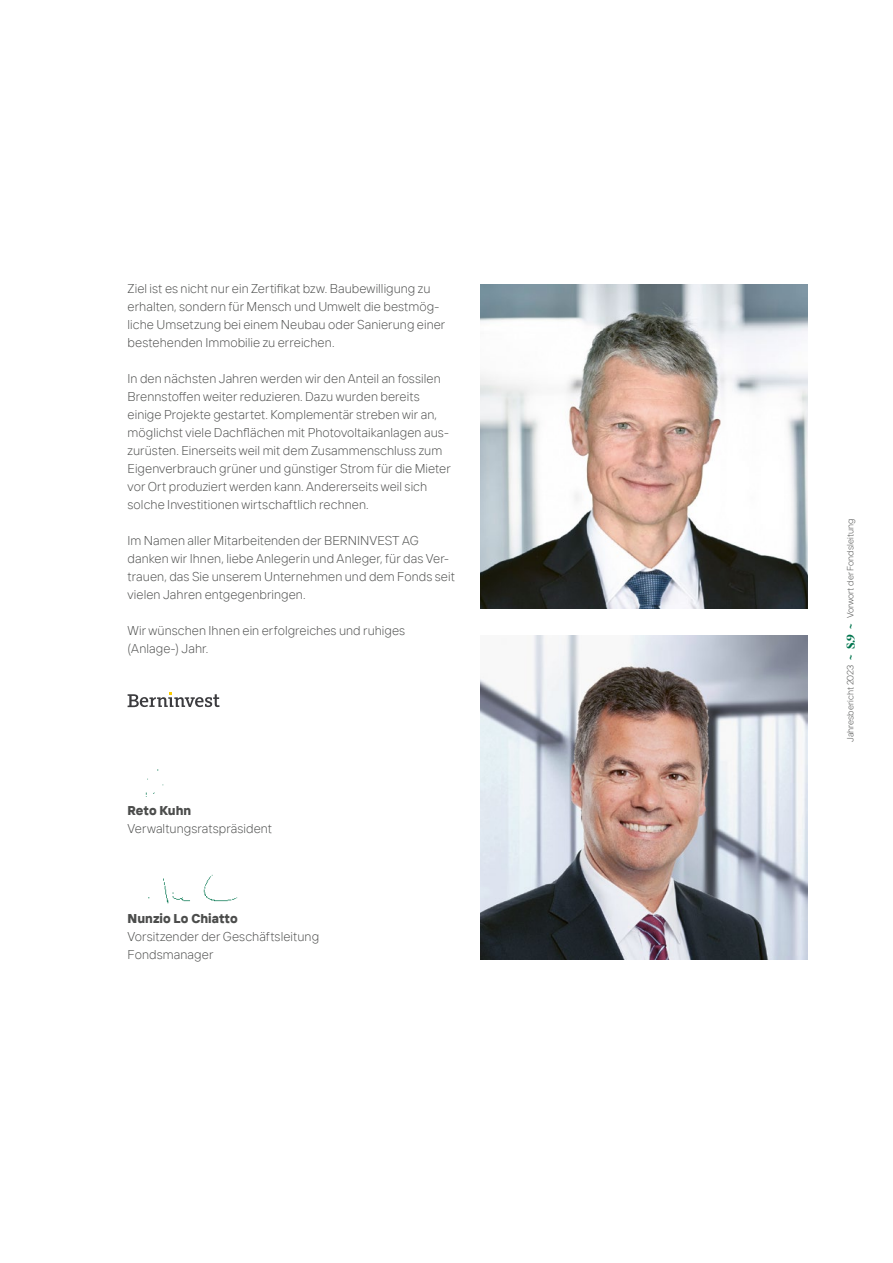
<style>
.page{position:relative;width:893px;height:1263px;background:#fff}
.page>*{position:absolute;margin:0;border:0;box-sizing:border-box;transform-origin:0 0}
.t1{font:300 12.75px/18px "TT Interphases";letter-spacing:.005em;color:#4c4d4c}
.t2{font:800 12.75px "TT Interphases";color:#4c4d4c}
.t3{font:300 9px "TT Interphases";color:#4c4d4c}
.s1{font-family:"Albra";font-weight:700;font-size:11.25px;color:#00754e}
</style>
<div class="page">
<svg style="left:128px;top:692px;width:92px;height:15px"></svg>
<img style="left:148px;top:874px;width:90px;height:30px">
<img style="left:480px;top:635px;width:328px;height:324px">
<img style="left:480px;top:284px;width:328px;height:324px">
<p class="t1" style="left:128px;top:279px;width:319px">Ziel ist es nicht nur ein Zertifikat bzw. Baubewilligung zu erhalten, sondern für Mensch und Umwelt die bestmög&shy;liche Umsetzung bei einem Neubau oder Sanierung einer bestehenden Immobilie zu erreichen.</p>
<p class="t1" style="left:128px;top:369px;width:325px">In den nächsten Jahren werden wir den Anteil an fossilen Brennstoffen weiter reduzieren. Dazu wurden bereits einige Projekte gestartet. Komplementär streben wir an, möglichst viele Dachflächen mit Photovoltaikanlagen aus&shy;zurüsten. Einerseits weil mit dem Zusammenschluss zum Eigenverbrauch grüner und günstiger Strom für die Mieter vor Ort produziert werden kann. Andererseits weil sich solche Investitionen wirtschaftlich rechnen.</p>
<p class="t1" style="left:128px;top:531px;width:329px">Im Namen aller Mitarbeitenden der BERNINVEST AG danken wir Ihnen, liebe Anlegerin und Anleger, für das Ver&shy;trauen, das Sie unserem Unternehmen und dem Fonds seit vielen Jahren entgegenbringen.</p>
<p class="t1" style="left:128px;top:621px;width:279px">Wir wünschen Ihnen ein erfolgreiches und ruhiges (Anlage-) Jahr.</p>
<p class="t2" style="left:128px;top:802px;width:65px">Reto Kuhn</p>
<p class="t1" style="left:128px;top:819px;width:146px">Verwaltungsratspräsident</p>
<p class="t2" style="left:128px;top:910px;width:112px">Nunzio Lo Chiatto</p>
<p class="t1" style="left:128px;top:927px;width:193px">Vorsitzender der Geschäftsleitung<br>Fondsmanager</p>
<p class="t3" style="left:844px;top:742px;width:225px;rotate:-90deg">Jahresbericht 2023 <span class="s1">~ S.9 ~</span> Vorwort der Fondsleitung</p>
</div>
